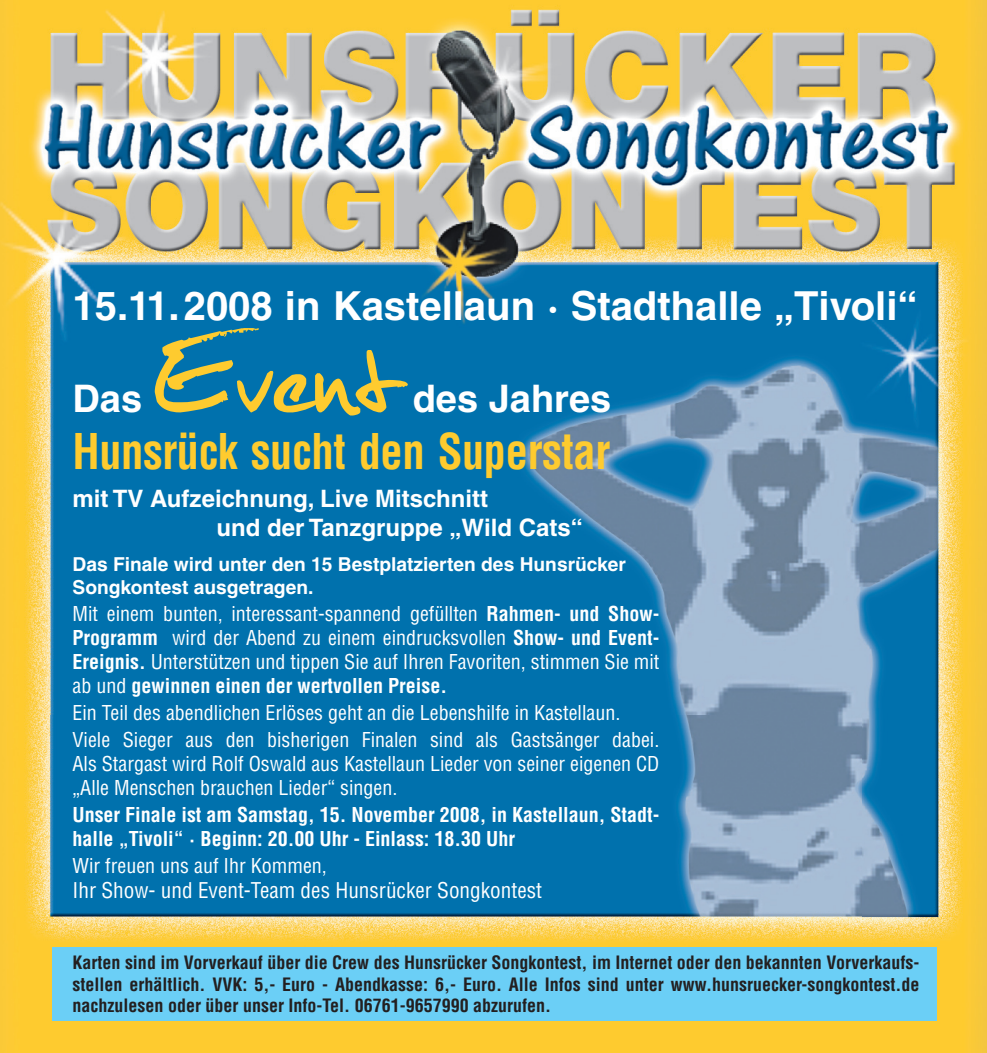
<style>
.page{position:relative;width:987px;height:1053px;background:#fff}
.page>*{position:absolute;margin:0;border:0;box-sizing:border-box;transform-origin:0 0}
.t1{font:158px "Christopherhand";color:#fecb2f}
.t2{font:700 condensed 48px "Helvetica";letter-spacing:-.01em;color:#fecb2f;scale:.93 1}
.t3{font:700 40px "Helvetica";color:#fff}
.t4{font:700 38px "Helvetica";color:#fff}
.t5{font:700 24px/28.8px "Helvetica";color:#fff}
.t6{font:condensed 21.2px "Helvetica";color:#fff}
.t7{font:condensed 20px/24px "Helvetica";color:#fff}
.t8{font:700 condensed 20px/24px "Helvetica";color:#fff}
.t9{font:700 19.2px/23px "Helvetica";color:#fff}
.t10{font:700 condensed 18px/21.6px "Helvetica";color:#231f20;text-align:justify}
.s1{font-weight:700}
</style>
<div class="page">
<img style="left:0;top:0;width:859px;height:716px">
<img style="left:859px;top:0;width:128px;height:1053px">
<img style="left:0;top:716px;width:222px;height:337px">
<img style="left:222px;top:716px;width:639px;height:337px">
<div style="left:52px;top:947px;width:885px;height:73px;background:#6bcff6"></div>
<h3 class="t3" style="left:73px;top:282px;width:846px">15.11.2008 in Kastellaun · Stadthalle „Tivoli“</h3>
<h1 class="t1" style="left:155px;top:306px;width:254px">Event</h1>
<h3 class="t4" style="left:73px;top:375px;width:71px">Das</h3>
<h3 class="t4" style="left:413px;top:375px;width:200px">des Jahres</h3>
<h2 class="t2" style="left:73px;top:422px;width:580px">Hunsrück sucht den Superstar</h2>
<p class="t5" style="left:216px;top:484px;width:368px;text-indent:-144px">mit TV Aufzeichnung, Live Mitschnitt<br>und der Tanzgruppe „Wild Cats“</p>
<p class="t9" style="left:73px;top:552px;width:555px">Das Finale wird unter den 15 Bestplatzierten des Hunsrücker<br>Songkontest ausgetragen.</p>
<p class="t7" style="left:73px;top:601px;width:588px;text-align:justify">Mit einem bunten, interessant-spannend gefüllten <span class="s1">Rahmen- und Show-Programm</span> wird der Abend zu einem eindrucksvollen <span class="s1">Show- und Event-Ereignis.</span> Unterstützen und tippen Sie auf Ihren Favoriten, stimmen Sie mit ab und <span class="s1">gewinnen einen der wertvollen Preise.</span></p>
<p class="t7" style="left:73px;top:699px;width:588px;line-height:26.8px">Ein Teil des abendlichen Erlöses geht an die Lebenshilfe in Kastellaun.<br>Viele Sieger aus den bisherigen Finalen sind als Gastsänger dabei.</p>
<p class="t7" style="left:73px;top:751px;width:588px">Als Stargast wird Rolf Oswald aus Kastellaun Lieder von seiner eigenen CD „Alle Menschen brauchen Lieder“ singen.</p>
<p class="t8" style="left:73px;top:802px;width:588px">Unser Finale ist am Samstag, 15. November 2008, in Kastellaun, Stadt&shy;halle „Tivoli“ · Beginn: 20.00 Uhr - Einlass: 18.30 Uhr</p>
<p class="t7" style="left:73px;top:853px;width:256px">Wir freuen uns auf Ihr Kommen,</p>
<p class="t6" style="left:73px;top:877px;width:471px">Ihr Show- und Event-Team des Hunsrücker Songkontest</p>
<p class="t10" style="left:73px;top:951px;width:848px">Karten sind im Vorverkauf über die Crew des Hunsrücker Songkontest, im Internet oder den bekannten Vorverkaufs&shy;stellen erhältlich. VVK: 5,- Euro - Abendkasse: 6,- Euro. Alle Infos sind unter www.hunsruecker-songkontest.de nachzulesen oder über unser Info-Tel. 06761-9657990 abzurufen.</p>
</div>
